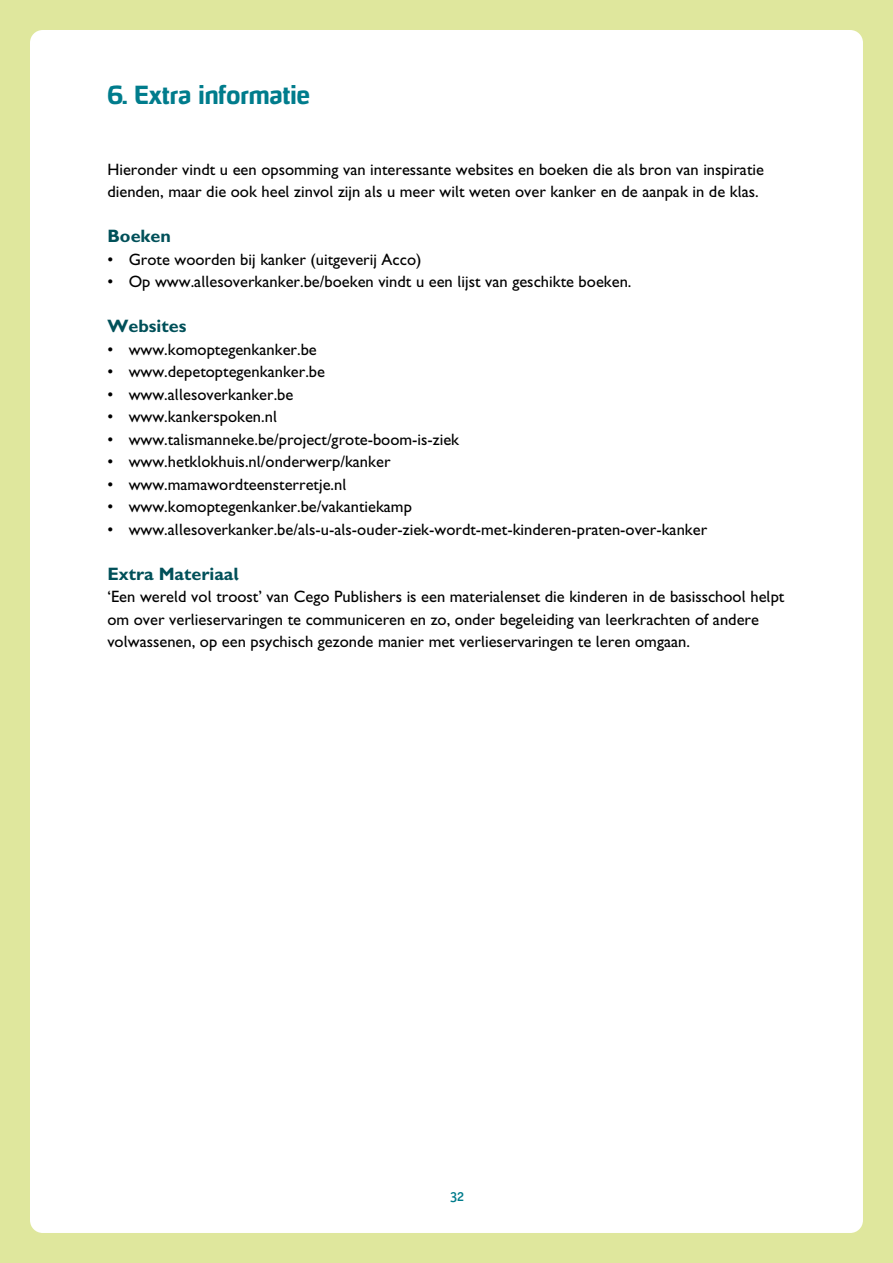
<style>
.page{position:relative;width:893px;height:1263px;background:#fff}
.page>*{position:absolute;margin:0;border:0;box-sizing:border-box;transform-origin:0 0}
.t1{font:700 24px "Hybrea Rg";color:#007c8c}
.t2{font:700 18px "Averbode Gill";color:#005059}
.t3{font:500 16.5px/22.5px "Averbode Gill";color:#000}
.t4{font:15px "Officina San ITC Medium OSF";color:#007c8c}
</style>
<div class="page">
<div style="left:0;top:0;width:893px;height:1263px;border:30px solid #dfe79d;border-radius:28px"></div>
<h1 class="t1" style="left:107px;top:81px;width:204px">6. Extra informatie</h1>
<p class="t3" style="left:107px;top:158px;width:658px">Hieronder vindt u een opsomming van interessante websites en boeken die als bron van inspiratie dienden, maar die ook heel zinvol zijn als u meer wilt weten over kanker en de aanpak in de klas.</p>
<p class="t2" style="left:107px;top:225px;width:65px">Boeken</p>
<p class="t3" style="left:107px;top:248px;width:316px">• Grote woorden bij kanker (uitgeverij Acco)</p>
<p class="t3" style="left:107px;top:270px;width:526px">• Op www.allesoverkanker.be/boeken vindt u een lijst van geschikte boeken.</p>
<p class="t2" style="left:107px;top:315px;width:80px">Websites</p>
<p class="t3" style="left:107px;top:338px;width:211px">• www.komoptegenkanker.be</p>
<p class="t3" style="left:107px;top:360px;width:219px">• www.depetoptegenkanker.be</p>
<p class="t3" style="left:107px;top:383px;width:188px">• www.allesoverkanker.be</p>
<p class="t3" style="left:107px;top:405px;width:171px">• www.kankerspoken.nl</p>
<p class="t3" style="left:107px;top:428px;width:353px">• www.talismanneke.be/project/grote-boom-is-ziek</p>
<p class="t3" style="left:107px;top:450px;width:285px">• www.hetklokhuis.nl/onderwerp/kanker</p>
<p class="t3" style="left:107px;top:473px;width:241px">• www.mamawordteensterretje.nl</p>
<p class="t3" style="left:107px;top:495px;width:306px">• www.komoptegenkanker.be/vakantiekamp</p>
<p class="t3" style="left:107px;top:518px;width:601px">• www.allesoverkanker.be/als-u-als-ouder-ziek-wordt-met-kinderen-praten-over-kanker</p>
<p class="t2" style="left:107px;top:563px;width:133px">Extra Materiaal</p>
<p class="t3" style="left:107px;top:585px;width:678px">‘Een wereld vol troost’ van Cego Publishers is een materialenset die kinderen in de basisschool helpt om over verlieservaringen te communiceren en zo, onder begeleiding van leerkrachten of andere volwassenen, op een psychisch gezonde manier met verlieservaringen te leren omgaan.</p>
<p class="t4" style="left:450px;top:1187px;width:16px">32</p>
</div>
